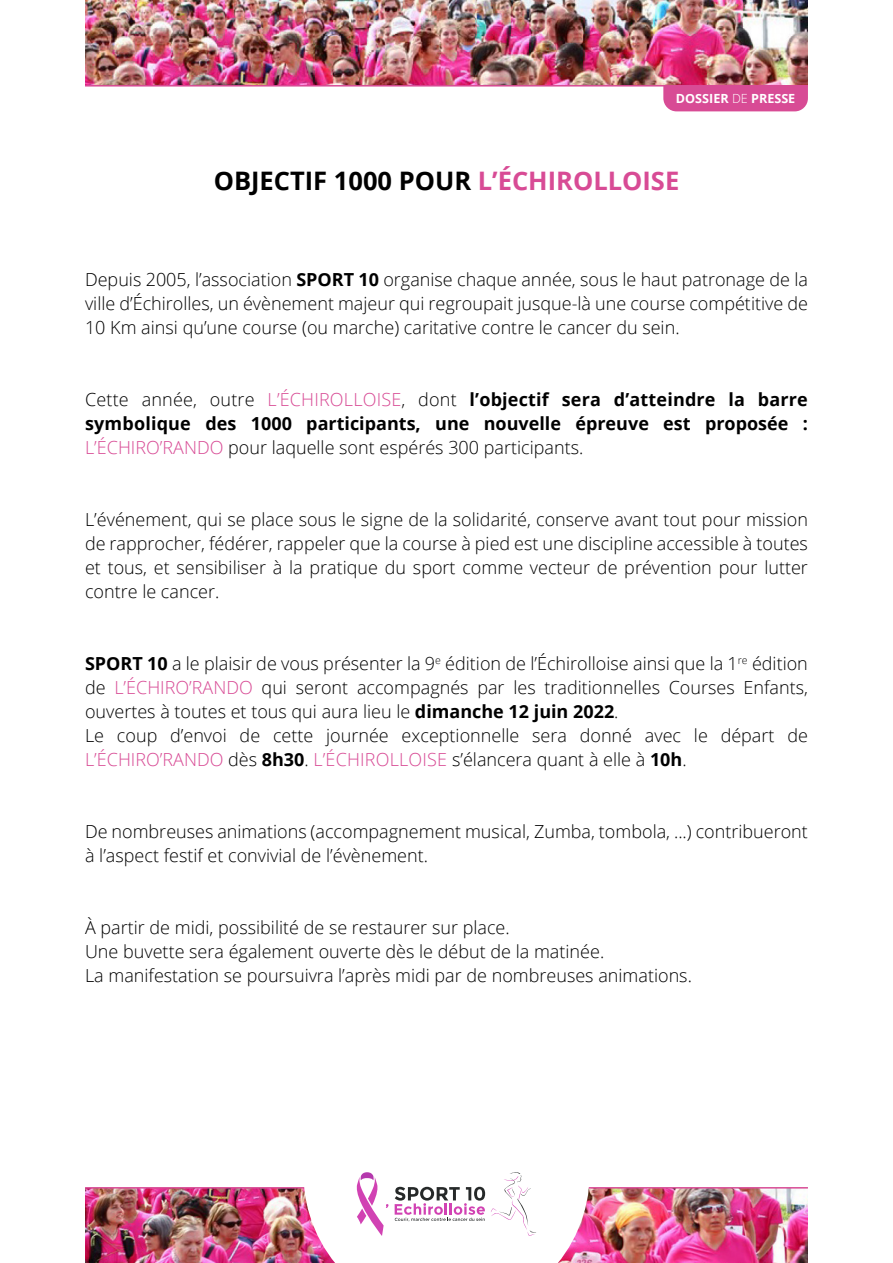
<style>
.page{position:relative;width:893px;height:1263px;background:#fff}
.page>*{position:absolute;margin:0;border:0;box-sizing:border-box;transform-origin:0 0}
.t1{font:700 25.5px "Open Sans";color:#000}
.t2{font:300 18px/24px "Open Sans";color:#000;text-align:justify}
.t3{font:700 18px/24px "Open Sans";color:#000;text-align:justify}
.t4{font:700 12.6px "Open Sans";color:#fff}
.s1{font-weight:300}
.s2{color:#d84b95}
.s3{font-weight:700}
.s4{font-weight:300;color:#d84b95}
</style>
<div class="page">
<img style="left:85px;top:1188px;width:723px;height:75px">
<hr style="left:85px;top:1187px;width:723px;height:1px;background:#d84b95">
<svg style="left:303px;top:1187px;width:287px;height:76px"></svg>
<img style="left:85px;top:0;width:723px;height:85px">
<svg style="left:356px;top:1172px;width:32px;height:64px"></svg>
<svg style="left:395px;top:1172px;width:141px;height:64px"></svg>
<div style="left:663px;top:87px;width:145px;height:24px;background:#d84b95"></div>
<hr style="left:85px;top:85px;width:723px;height:2px;background:#d84b95">
<p class="t4" style="left:676px;top:89px;width:121px">DOSSIER <span class="s1">DE</span> PRESSE</p>
<p class="t1" style="left:214px;top:162px;width:467px">OBJECTIF 1000 POUR <span class="s2">L’ÉCHIROLLOISE</span></p>
<p class="t2" style="left:85px;top:267px;width:724px">Depuis 2005, l’association <span class="s3">SPORT 10</span> organise chaque année, sous le haut patronage de la ville d’Échirolles, un évènement majeur qui regroupait jusque-là une course compétitive de 10 Km ainsi qu’une course (ou marche) caritative contre le cancer du sein.</p>
<p class="t3" style="left:85px;top:387px;width:724px"><span class="s1">Cette année, outre</span> <span class="s4">L’ÉCHIROLLOISE</span><span class="s1">, dont</span> l’objectif sera d’atteindre la barre symbolique des 1000 participants, une nouvelle épreuve est proposée :<br><span class="s4">L’ÉCHIRO’RANDO</span> <span class="s1">pour laquelle sont espérés 300 participants.</span></p>
<p class="t2" style="left:85px;top:507px;width:724px">L’événement, qui se place sous le signe de la solidarité, conserve avant tout pour mission de rapprocher, fédérer, rappeler que la course à pied est une discipline accessible à toutes et tous, et sensibiliser à la pratique du sport comme vecteur de prévention pour lutter contre le cancer.</p>
<p class="t2" style="left:85px;top:651px;width:724px"><span class="s3">SPORT 10</span> a le plaisir de vous présenter la 9<sup>e</sup> édition de l’Échirolloise ainsi que la 1<sup>re</sup> édition de <span class="s2">L’ÉCHIRO’RANDO</span> qui seront accompagnés par les traditionnelles Courses Enfants, ouvertes à toutes et tous qui aura lieu le <span class="s3">dimanche 12 juin 2022</span>.</p>
<p class="t2" style="left:85px;top:723px;width:724px">Le coup d’envoi de cette journée exceptionnelle sera donné avec le départ de<br><span class="s2">L’ÉCHIRO’RANDO</span> dès <span class="s3">8h30</span>. <span class="s2">L’ÉCHIROLLOISE</span> s’élancera quant à elle à <span class="s3">10h</span>.</p>
<p class="t2" style="left:85px;top:819px;width:724px">De nombreuses animations (accompagnement musical, Zumba, tombola, ...) contribueront à l’aspect festif et convivial de l’évènement.</p>
<p class="t2" style="left:85px;top:915px;width:426px">À partir de midi, possibilité de se restaurer sur place.</p>
<p class="t2" style="left:85px;top:939px;width:521px">Une buvette sera également ouverte dès le début de la matinée.</p>
<p class="t2" style="left:85px;top:963px;width:608px">La manifestation se poursuivra l’après midi par de nombreuses animations.</p>
</div>
